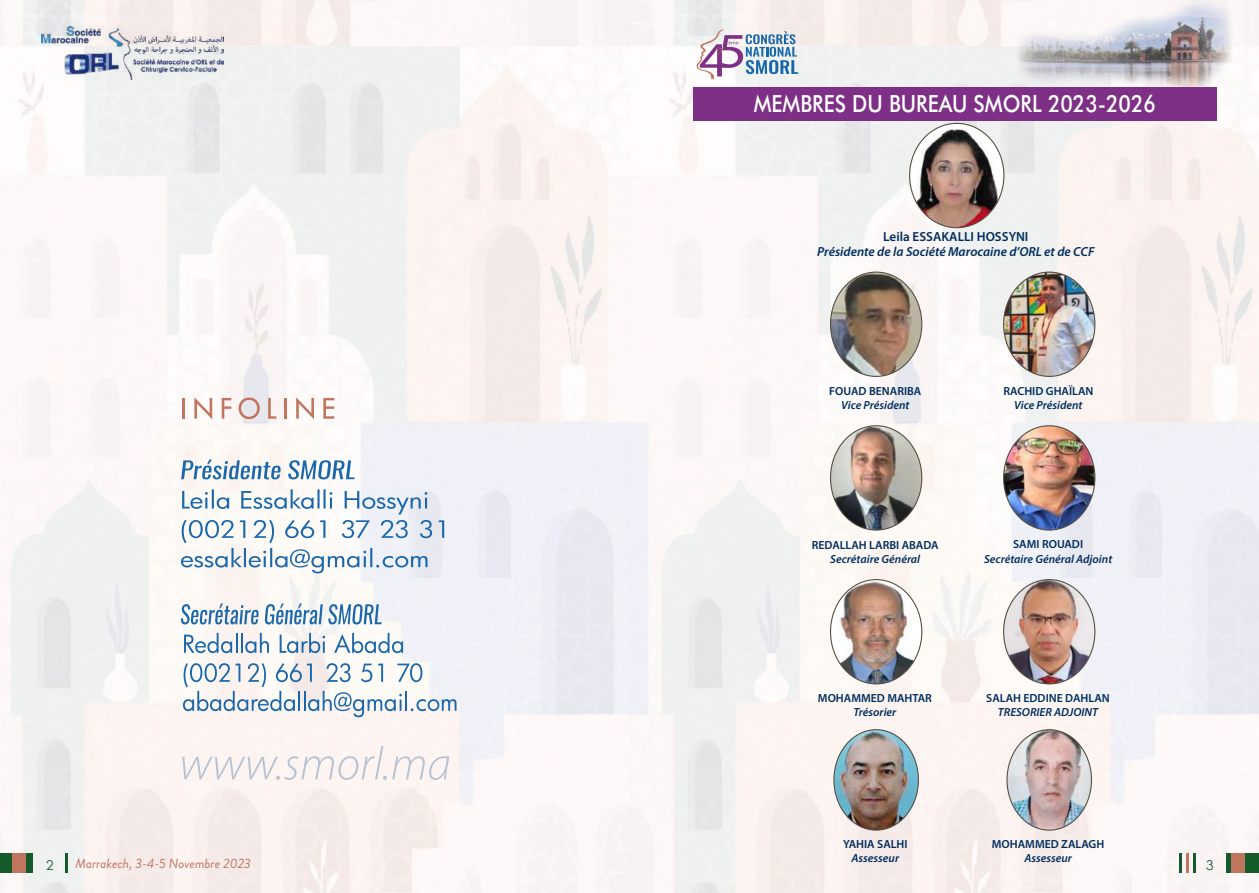
<style>
.page{position:relative;width:1259px;height:893px;background:#fff}
.page>*{position:absolute;margin:0;border:0;box-sizing:border-box;transform-origin:0 0}
.t1{font:500 23.7px "Futura BT";color:#fff;scale:.87 1}
.t2{font:italic 13.5px "Brandon Grotesque";color:#c0755f}
.t3{font:13.5px "Century Gothic";color:#155a2b}
.t4{font:italic 600 13.2px "Myriad Pro";color:#002d5d}
.t5{font:600 13.2px "Myriad Pro";color:#002d5d}
.t6{font:italic 600 11.7px "Myriad Pro";color:#002d5d}
.t7{font:600 11.7px "Myriad Pro";color:#002d5d}
</style>
<div class="page">
<img style="left:0;top:0;width:1259px;height:893px">
<svg style="left:696px;top:29px;width:102px;height:50px"></svg>
<img style="left:41px;top:26px;width:183px;height:54px">
<div style="left:0;top:853px;width:33px;height:20px;background:#155a2b"></div>
<div style="left:1226px;top:853px;width:33px;height:19px;background:#155a2b"></div>
<hr style="left:65px;top:853px;width:2px;height:20px;background:#155a2b">
<svg style="left:1179px;top:853px;width:16px;height:19px"></svg>
<div style="left:13px;top:853px;width:13px;height:20px;background:#c0755f"></div>
<div style="left:1231px;top:853px;width:13px;height:20px;background:#c0755f"></div>
<img style="left:1151px;top:0;width:82px;height:95px">
<img style="left:1016px;top:28px;width:47px;height:59px">
<img style="left:1081px;top:14px;width:70px;height:73px">
<img style="left:1063px;top:31px;width:18px;height:55px">
<div style="left:693px;top:87px;width:523px;height:34px;background:#7d3086"></div>
<img style="left:909px;top:123px;width:95px;height:105px">
<img style="left:830px;top:272px;width:92px;height:104px">
<img style="left:1003px;top:272px;width:92px;height:104px">
<img style="left:1003px;top:426px;width:92px;height:104px">
<img style="left:830px;top:426px;width:92px;height:104px">
<img style="left:1003px;top:580px;width:92px;height:104px">
<img style="left:834px;top:730px;width:84px;height:100px">
<img style="left:1007px;top:730px;width:84px;height:100px">
<img style="left:830px;top:580px;width:92px;height:104px">
<hr style="left:182px;top:398px;width:3px;height:21px;background:#c0755f">
<svg style="left:194px;top:397px;width:18px;height:22px"></svg>
<svg style="left:222px;top:398px;width:9px;height:21px"></svg>
<svg style="left:239px;top:397px;width:21px;height:22px"></svg>
<svg style="left:268px;top:398px;width:8px;height:21px"></svg>
<hr style="left:284px;top:398px;width:3px;height:21px;background:#c0755f">
<svg style="left:296px;top:397px;width:18px;height:22px"></svg>
<svg style="left:323px;top:398px;width:11px;height:21px"></svg>
<svg style="left:182px;top:746px;width:267px;height:34px"></svg>
<svg style="left:181px;top:489px;width:263px;height:84px"></svg>
<svg style="left:181px;top:460px;width:173px;height:19px"></svg>
<svg style="left:184px;top:633px;width:53px;height:20px"></svg>
<hr style="left:241px;top:633px;width:2px;height:20px;background:#1a68ab">
<svg style="left:245px;top:633px;width:24px;height:20px"></svg>
<svg style="left:280px;top:633px;width:45px;height:20px"></svg>
<svg style="left:334px;top:633px;width:69px;height:20px"></svg>
<svg style="left:183px;top:663px;width:273px;height:54px"></svg>
<svg style="left:181px;top:603px;width:77px;height:21px"></svg>
<svg style="left:265px;top:603px;width:116px;height:21px"></svg>
<h1 class="t1" style="left:754px;top:89px;width:464px">MEMBRES DU BUREAU SMORL 2023-2026</h1>
<p class="t5" style="left:883px;top:228px;width:147px">Leila ESSAKALLI HOSSYNI</p>
<p class="t4" style="left:817px;top:244px;width:279px">Présidente de la Société Marocaine d’ORL et de CCF</p>
<p class="t7" style="left:829px;top:383px;width:94px">FOUAD BENARIBA</p>
<p class="t6" style="left:841px;top:397px;width:70px">Vice Président</p>
<p class="t7" style="left:1003px;top:383px;width:92px">RACHID GHAÏLAN</p>
<p class="t6" style="left:1014px;top:397px;width:70px">Vice Président</p>
<p class="t7" style="left:811px;top:537px;width:129px">REDALLAH LARBI ABADA</p>
<p class="t6" style="left:830px;top:552px;width:91px">Secrétaire Général</p>
<p class="t7" style="left:1013px;top:537px;width:71px">SAMI ROUADI</p>
<p class="t6" style="left:984px;top:551px;width:130px">Secrétaire Général Adjoint</p>
<p class="t7" style="left:818px;top:690px;width:115px">MOHAMMED MAHTAR</p>
<p class="t6" style="left:853px;top:704px;width:44px">Trésorier</p>
<p class="t7" style="left:986px;top:690px;width:125px">SALAH EDDINE DAHLAN</p>
<p class="t6" style="left:998px;top:704px;width:102px">TRESORIER ADJOINT</p>
<p class="t7" style="left:992px;top:836px;width:114px">MOHAMMED ZALAGH</p>
<p class="t6" style="left:1024px;top:851px;width:49px">Assesseur</p>
<p class="t7" style="left:843px;top:836px;width:66px">YAHIA SALHI</p>
<p class="t6" style="left:851px;top:851px;width:49px">Assesseur</p>
<p class="t3" style="left:46px;top:855px;width:9px">2</p>
<p class="t2" style="left:75px;top:854px;width:177px">Marrakech, 3-4-5 Novembre 2023</p>
<p class="t3" style="left:1206px;top:855px;width:9px">3</p>
</div>
